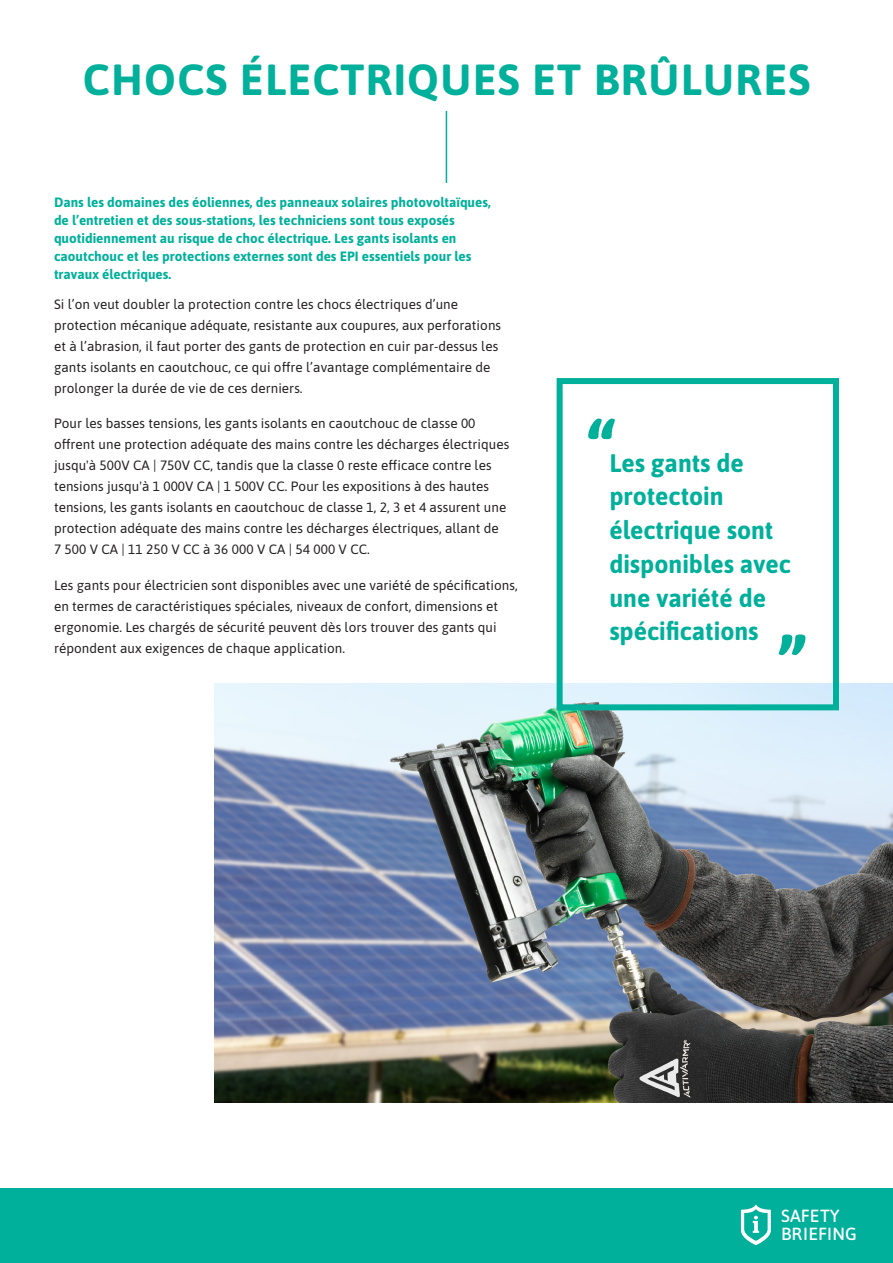
<style>
.page{position:relative;width:893px;height:1263px;background:#fff}
.page>*{position:absolute;margin:0;border:0;box-sizing:border-box;transform-origin:0 0}
.H1_Title_29_29{font:700 43.5px "Asap";letter-spacing:.03em;color:#00b09b}
.Quotation_element{font:700 25.35px/33.8px "Asap";color:#00b09b}
.t1{font:500 17.55px/17.5px "Asap";letter-spacing:.01em;color:#fff}
.Absatzformat_1{font:13.5px/21px "Asap";letter-spacing:.005em;color:#231f20}
.Absatzformat_1-2{font:700 13.5px/18px "Asap";color:#00b09b}
</style>
<div class="page">
<hr style="left:446px;top:111px;width:1px;height:72px;background:#00b09b">
<img style="left:215px;top:684px;width:678px;height:419px">
<div style="left:557px;top:378px;width:282px;height:332px;border:6px solid #00b09b"></div>
<svg style="left:588px;top:419px;width:27px;height:20px"></svg>
<svg style="left:779px;top:634px;width:26px;height:21px"></svg>
<div style="left:0;top:1188px;width:893px;height:75px;background:#00b09b"></div>
<svg style="left:741px;top:1205px;width:30px;height:40px"></svg>
<p class="H1_Title_29_29" style="left:83px;top:48px;width:729px">CHOCS ÉLECTRIQUES ET BRÛLURES</p>
<p class="Absatzformat_1-2" style="left:54px;top:193px;width:438px">Dans les domaines des éoliennes, des panneaux solaires photovoltaïques, de l’entretien et des sous-stations, les techniciens sont tous exposés quotidiennement au risque de choc électrique. Les gants isolants en caoutchouc et les protections externes sont des EPI essentiels pour les travaux électriques.</p>
<p class="Absatzformat_1" style="left:54px;top:293px;width:449px">Si l’on veut doubler la protection contre les chocs électriques d’une protection mécanique adéquate, resistante aux coupures, aux perforations et à l’abrasion, il faut porter des gants de protection en cuir par-dessus les gants isolants en caoutchouc, ce qui offre l’avantage complémentaire de prolonger la durée de vie de ces derniers.</p>
<p class="Absatzformat_1" style="left:54px;top:412px;width:457px">Pour les basses tensions, les gants isolants en caoutchouc de classe 00 offrent une protection adéquate des mains contre les décharges électriques jusqu'à 500V CA | 750V CC, tandis que la classe 0 reste efficace contre les tensions jusqu'à 1 000V CA | 1 500V CC. Pour les expositions à des hautes tensions, les gants isolants en caoutchouc de classe 1, 2, 3 et 4 assurent une protection adéquate des mains contre les décharges électriques, allant de<br>7 500 V CA | 11 250 V CC à 36 000 V CA | 54 000 V CC.</p>
<p class="Absatzformat_1" style="left:54px;top:574px;width:465px">Les gants pour électricien sont disponibles avec une variété de spécifications, en termes de caractéristiques spéciales, niveaux de confort, dimensions et ergonomie. Les chargés de sécurité peuvent dès lors trouver des gants qui répondent aux exigences de chaque application.</p>
<p class="Quotation_element" style="left:609px;top:445px;width:183px">Les gants de protectoin électrique sont disponibles avec une variété de spécifications</p>
<p class="t1" style="left:781px;top:1206px;width:77px">SAFETY<br>BRIEFING</p>
</div>
